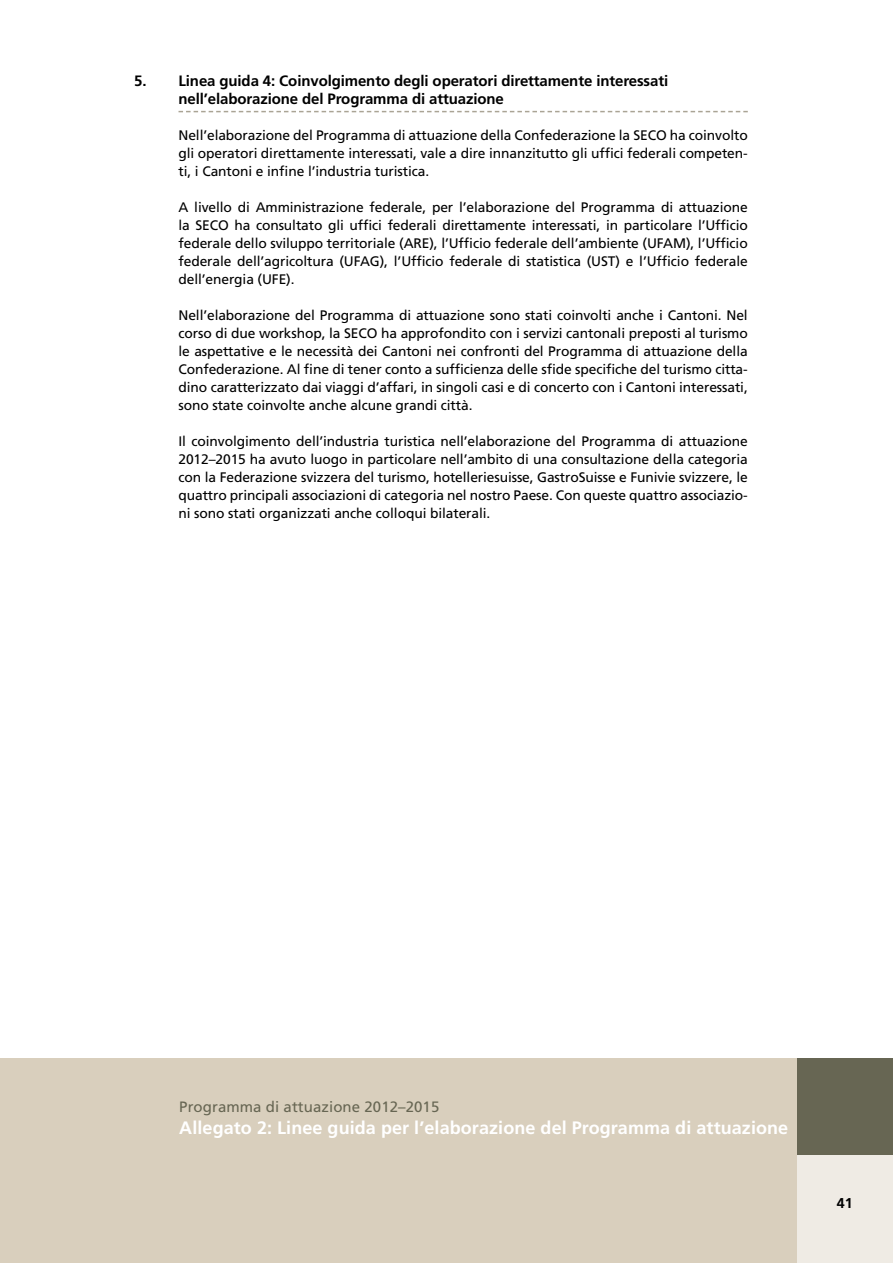
<style>
.page{position:relative;width:893px;height:1263px;background:#fff}
.page>*{position:absolute;margin:0;border:0;box-sizing:border-box;transform-origin:0 0}
.t1{font:700 18px "Frutiger";letter-spacing:.005em;color:#fff}
.t2{font:700 15px/18px "Frutiger";letter-spacing:-.01em;color:#000}
.t3{font:15px "Frutiger";letter-spacing:.005em;color:#676653}
.t4{font:700 14.25px "Frutiger";color:#000}
.t5{font:13.8px/18px "Frutiger";letter-spacing:-.01em;color:#000;text-align:justify}
</style>
<div class="page">
<div style="left:0;top:1058px;width:893px;height:205px;background:#d9cfbd"></div>
<div style="left:797px;top:1154px;width:96px;height:109px;background:#efebe4"></div>
<div style="left:797px;top:1058px;width:96px;height:96px;background:#676653"></div>
<svg style="left:179px;top:111px;width:569px;height:1px"></svg>
<p class="t2" style="left:179px;top:72px;width:491px;text-indent:-44px">5. Linea guida 4: Coinvolgimento degli operatori direttamente interessati nell’elaborazione del Programma di attuazione</p>
<p class="t5" style="left:179px;top:126px;width:571px">Nell’elaborazione del Programma di attuazione della Confederazione la SECO ha coinvolto gli operatori direttamente interessati, vale a dire innanzitutto gli uffici federali competen&shy;ti, i Cantoni e infine l’industria turistica.</p>
<p class="t5" style="left:179px;top:198px;width:571px">A livello di Amministrazione federale, per l’elaborazione del Programma di attuazione la SECO ha consultato gli uffici federali direttamente interessati, in particolare l’Ufficio federale dello sviluppo territoriale (ARE), l’Ufficio federale dell’ambiente (UFAM), l’Ufficio federale dell’agricoltura (UFAG), l’Ufficio federale di statistica (UST) e l’Ufficio federale dell’energia (UFE).</p>
<p class="t5" style="left:179px;top:306px;width:571px">Nell’elaborazione del Programma di attuazione sono stati coinvolti anche i Cantoni. Nel corso di due workshop, la SECO ha approfondito con i servizi cantonali preposti al turismo le aspettative e le necessità dei Cantoni nei confronti del Programma di attuazione della Confederazione. Al fine di tener conto a sufficienza delle sfide specifiche del turismo citta&shy;dino caratterizzato dai viaggi d’affari, in singoli casi e di concerto con i Cantoni interessati, sono state coinvolte anche alcune grandi città.</p>
<p class="t5" style="left:179px;top:432px;width:571px">Il coinvolgimento dell’industria turistica nell’elaborazione del Programma di attuazione 2012–2015 ha avuto luogo in particolare nell’ambito di una consultazione della categoria con la Federazione svizzera del turismo, hotelleriesuisse, GastroSuisse e Funivie svizzere, le quattro principali associazioni di categoria nel nostro Paese. Con queste quattro associazio&shy;ni sono stati organizzati anche colloqui bilaterali.</p>
<p class="t3" style="left:179px;top:1098px;width:262px">Programma di attuazione 2012–2015</p>
<h1 class="t1" style="left:179px;top:1117px;width:610px">Allegato 2: Linee guida per l’elaborazione del Programma di attuazione</h1>
<p class="t4" style="left:837px;top:1194px;width:17px">41</p>
</div>
